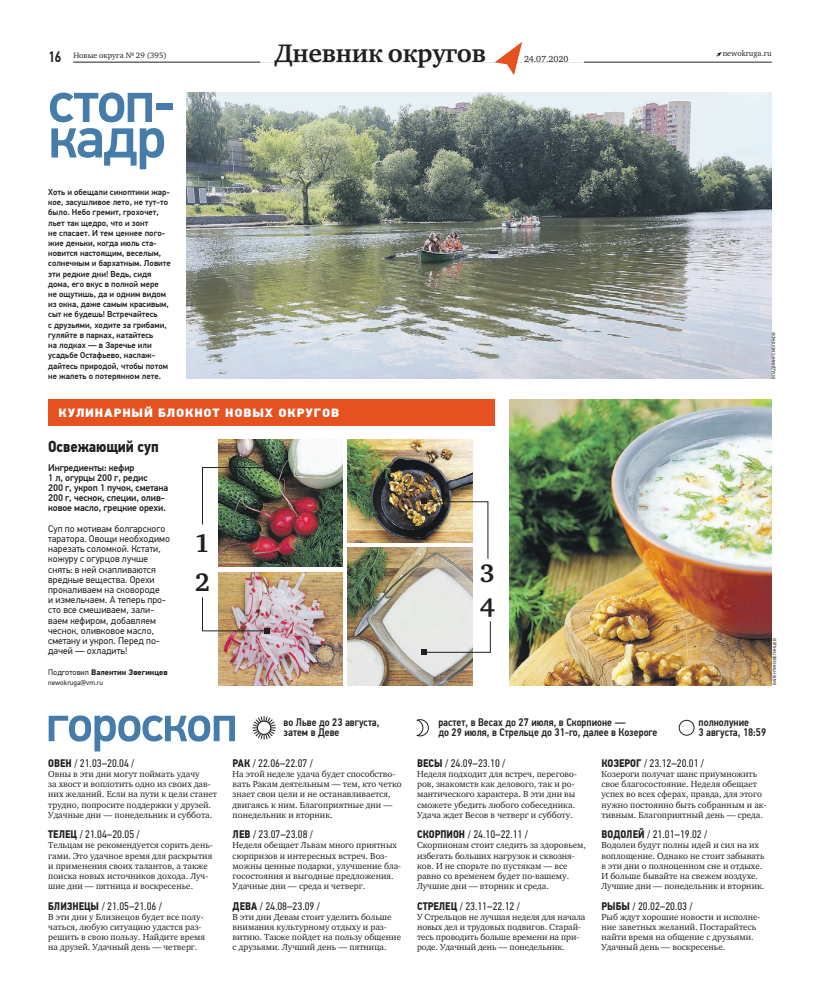
<style>
.page{position:relative;width:820px;height:993px;background:#fff}
.page>*{position:absolute;margin:0;border:0;box-sizing:border-box;transform-origin:0 0}
.t1{font:500 58.8px "PF Din Text Pro";letter-spacing:-.035em;color:#457ca9}
.t2{font:500 51.4px "PF Din Text Pro";letter-spacing:-.035em;color:#457ca9}
.t3{font:700 26px "Charter ITC";letter-spacing:-.01em;color:#231f20}
.t4{font:700 16px "PF Din Text Cond Pro";letter-spacing:-.01em;color:#231f20}
.t5{font:500 15px "PF Din Text Cond Pro";color:#231f20}
.t6{font:900 12px "PF Din Text Pro";letter-spacing:.07em;color:#fff}
.t7{font:11px "PF Din Text Cond Pro";color:#231f20}
.t8{font:500 11px/10.2px "PF Din Text Cond Pro";color:#231f20}
.t9{font:9.6px/10.2px "PF Din Text Pro";letter-spacing:.005em;color:#231f20}
.t10{font:500 9.6px/10.2px "PF Din Text Pro";letter-spacing:-.015em;color:#231f20}
.t11{font:9px/10.2px "Charter ITC";color:#231f20}
.t12{font:500 8.5px/10.2px "PF Din Text Pro";color:#231f20}
.t13{font:8px "Charter ITC";color:#231f20}
.t14{font:700 8px "PF Din Text Pro";color:#231f20}
.t15{font:7px "PF Din Text Pro";color:#231f20}
.t16{font:4.5px "PF Din Text Pro";color:#231f20}
.s1{font-weight:400}
.s2{font-weight:700}
</style>
<div class="page">
<svg style="left:716px;top:52px;width:5px;height:5px"></svg>
<hr style="left:73px;top:62px;width:698px;height:1px;background:#231f20">
<div style="left:260px;top:43px;width:324px;height:20px;background:#fff"></div>
<svg style="left:494px;top:42px;width:28px;height:33px"></svg>
<svg style="left:416px;top:719px;width:12px;height:17px"></svg>
<svg style="left:252px;top:716px;width:24px;height:23px"></svg>
<div style="left:678px;top:719px;width:16px;height:16px;border:1px solid #231f20;border-radius:50%"></div>
<img style="left:186px;top:93px;width:585px;height:285px">
<img style="left:509px;top:399px;width:262px;height:285px">
<div style="left:48px;top:399px;width:447px;height:26px;background:#e65120"></div>
<img style="left:218px;top:440px;width:124px;height:126px">
<img style="left:348px;top:440px;width:124px;height:102px">
<img style="left:218px;top:572px;width:124px;height:112px">
<img style="left:348px;top:547px;width:124px;height:137px">
<img style="left:202px;top:464px;width:68px;height:61px">
<svg style="left:202px;top:596px;width:68px;height:37px"></svg>
<svg style="left:421px;top:620px;width:69px;height:34px"></svg>
<img style="left:421px;top:498px;width:67px;height:61px">
<h3 class="t5" style="left:48px;top:51px;width:15px">16</h3>
<h3 class="t3" style="left:274px;top:37px;width:213px">Дневник округов</h3>
<p class="t13" style="left:722px;top:48px;width:50px">newokruga.ru</p>
<p class="t13" style="left:73px;top:50px;width:95px">Новые округа № 29 (395)</p>
<p class="t11" style="left:524px;top:54px;width:46px">24.07.2020</p>
<h1 class="t1" style="left:48px;top:78px;width:128px">стоп-</h1>
<h1 class="t1" style="left:48px;top:113px;width:120px">кадр</h1>
<p class="t12" style="left:48px;top:188px;width:124px">Хоть и обещали синоптики жар&shy;кое, засушливое лето, не тут-то было. Небо гремит, грохочет, льет так щедро, что и зонт<br>не спасает. И тем ценнее пого&shy;жие деньки, когда июль ста&shy;новится настоящим, веселым, солнечным и бархатным. Ловите эти редкие дни! Ведь, сидя дома, его вкус в полной мере<br>не ощутишь, да и одним видом из окна, даже самым красивым, сыт не будешь! Встречайтесь<br>с друзьями, ходите за грибами, гуляйте в парках, катайтесь<br>на лодках — в Заречье или усадьбе Остафьево, наслаж&shy;дайтесь природой, чтобы потом не жалеть о потерянном лете.</p>
<h3 class="t6" style="left:58px;top:407px;width:282px">КУЛИНАРНЫЙ БЛОКНОТ НОВЫХ ОКРУГОВ</h3>
<h3 class="t4" style="left:48px;top:440px;width:112px">Освежающий суп</h3>
<p class="t10" style="left:48px;top:463px;width:122px">Ингредиенты: кефир<br>1 л, огурцы 200 г, редис<br>200 г, укроп 1 пучок, сметана<br>200 г, чеснок, специи, олив&shy;ковое масло, грецкие орехи.</p>
<p class="t9" style="left:48px;top:524px;width:123px">Суп по мотивам болгарского таратора. Овощи необходимо нарезать соломкой. Кстати, кожуру с огурцов лучше снять: в ней скапливаются вредные вещества. Орехи прокаливаем на сковороде<br>и измельчаем. А теперь про&shy;сто все смешиваем, зали&shy;ваем кефиром, добавляем чеснок, оливковое масло, сметану и укроп. Перед по&shy;дачей — охладить!</p>
<p class="t14" style="left:48px;top:667px;width:121px"><span class="s1">Подготовил</span> Валентин Звегинцев</p>
<p class="t15" style="left:48px;top:679px;width:56px">newokruga@vm.ru</p>
<h3 class="t3" style="left:195px;top:527px;width:17px">1</h3>
<h3 class="t3" style="left:195px;top:566px;width:17px">2</h3>
<h3 class="t3" style="left:479px;top:556px;width:17px">3</h3>
<h3 class="t3" style="left:479px;top:591px;width:17px">4</h3>
<p class="t16" style="left:771px;top:378px;width:48px;rotate:-90deg">ВЛАДИМИР СМОЛЯКОВ</p>
<p class="t16" style="left:772px;top:684px;width:48px;rotate:-90deg">ВАЛЕНТИНЗВЕГИНЦЕВ</p>
<h2 class="t2" style="left:46px;top:702px;width:194px">гороскоп</h2>
<p class="t7" style="left:48px;top:758px;width:88px"><span class="s2">ОВЕН</span> / 21.03–20.04 /</p>
<p class="t11" style="left:48px;top:768px;width:170px">Овны в эти дни могут поймать удачу<br>за хвост и воплотить одно из своих дав&shy;них желаний. Если на пути к цели станет трудно, попросите поддержки у друзей.<br>Удачные дни — понедельник и суббота.</p>
<p class="t7" style="left:232px;top:829px;width:82px"><span class="s2">ЛЕВ</span> / 23.07–23.08 /</p>
<p class="t11" style="left:232px;top:839px;width:170px">Неделя обещает Львам много приятных сюрпризов и интересных встреч. Воз&shy;можны ценные подарки, улучшение бла&shy;госостояния и выгодные предложения.<br>Удачные дни — среда и четверг.</p>
<p class="t8" style="left:283px;top:717px;width:97px">во Льве до 23 августа, затем в Деве</p>
<p class="t8" style="left:438px;top:717px;width:220px">растет, в Весах до 27 июля, в Скорпионе —<br>до 29 июля, в Стрельце до 31-го, далее в Козероге</p>
<p class="t8" style="left:698px;top:717px;width:69px">полнолуние<br>3 августа, 18:59</p>
<p class="t7" style="left:232px;top:758px;width:82px"><span class="s2">РАК</span> / 22.06–22.07 /</p>
<p class="t11" style="left:232px;top:768px;width:170px">На этой неделе удача будет способство&shy;вать Ракам деятельным — тем, кто четко знает свои цели и не останавливается, двигаясь к ним. Благоприятные дни — понедельник и вторник.</p>
<p class="t7" style="left:417px;top:758px;width:90px"><span class="s2">ВЕСЫ</span> / 24.09–23.10 /</p>
<p class="t11" style="left:417px;top:768px;width:161px">Неделя подходит для встреч, перегово&shy;ров, знакомств как делового, так и ро&shy;мантического характера. В эти дни вы сможете убедить любого собеседника.<br>Удача ждет Весов в четверг и субботу.</p>
<p class="t7" style="left:601px;top:758px;width:104px"><span class="s2">КОЗЕРОГ</span> / 23.12–20.01 /</p>
<p class="t11" style="left:601px;top:768px;width:166px">Козероги получат шанс приумножить свое благосостояние. Неделя обещает успех во всех сферах, правда, для этого нужно постоянно быть собранным и ак&shy;тивным. Благоприятный день — среда.</p>
<p class="t7" style="left:601px;top:829px;width:107px"><span class="s2">ВОДОЛЕЙ</span> / 21.01–19.02 /</p>
<p class="t11" style="left:601px;top:839px;width:164px">Водолеи будут полны идей и сил на их воплощение. Однако не стоит забывать в эти дни о полноценном сне и отдыхе.<br>И больше бывайте на свежем воздухе.<br>Лучшие дни — понедельник и вторник.</p>
<p class="t7" style="left:48px;top:829px;width:93px"><span class="s2">ТЕЛЕЦ</span> / 21.04–20.05 /</p>
<p class="t11" style="left:48px;top:839px;width:166px">Тельцам не рекомендуется сорить день&shy;гами. Это удачное время для раскрытия и применения своих талантов, а также поиска новых источников дохода. Луч&shy;шие дни — пятница и воскресенье.</p>
<p class="t7" style="left:417px;top:829px;width:112px"><span class="s2">СКОРПИОН</span> / 24.10–22.11 /</p>
<p class="t11" style="left:417px;top:839px;width:170px">Скорпионам стоит следить за здоровьем, избегать больших нагрузок и сквозня&shy;ков. И не спорьте по пустякам — все равно со временем будет по-вашему.<br>Лучшие дни — вторник и среда.</p>
<p class="t7" style="left:48px;top:901px;width:115px"><span class="s2">БЛИЗНЕЦЫ</span> / 21.05–21.06 /</p>
<p class="t11" style="left:48px;top:911px;width:158px">В эти дни у Близнецов будет все полу&shy;чаться, любую ситуацию удастся раз&shy;решить в свою пользу. Найдите время на друзей. Удачный день — четверг.</p>
<p class="t7" style="left:232px;top:901px;width:89px"><span class="s2">ДЕВА</span> / 24.08–23.09 /</p>
<p class="t11" style="left:232px;top:911px;width:170px">В эти дни Девам стоит уделить больше внимания культурному отдыху и раз&shy;витию. Также пойдет на пользу общение с друзьями. Лучший день — пятница.</p>
<p class="t7" style="left:417px;top:901px;width:104px"><span class="s2">СТРЕЛЕЦ</span> / 23.11–22.12 /</p>
<p class="t11" style="left:417px;top:911px;width:170px">У Стрельцов не лучшая неделя для начала новых дел и трудовых подвигов. Старай&shy;тесь проводить больше времени на при&shy;роде. Удачный день — понедельник.</p>
<p class="t7" style="left:601px;top:901px;width:93px"><span class="s2">РЫБЫ</span> / 20.02–20.03 /</p>
<p class="t11" style="left:601px;top:911px;width:160px">Рыб ждут хорошие новости и исполне&shy;ние заветных желаний. Постарайтесь найти время на общение с друзьями.<br>Удачный день — воскресенье.</p>
</div>
